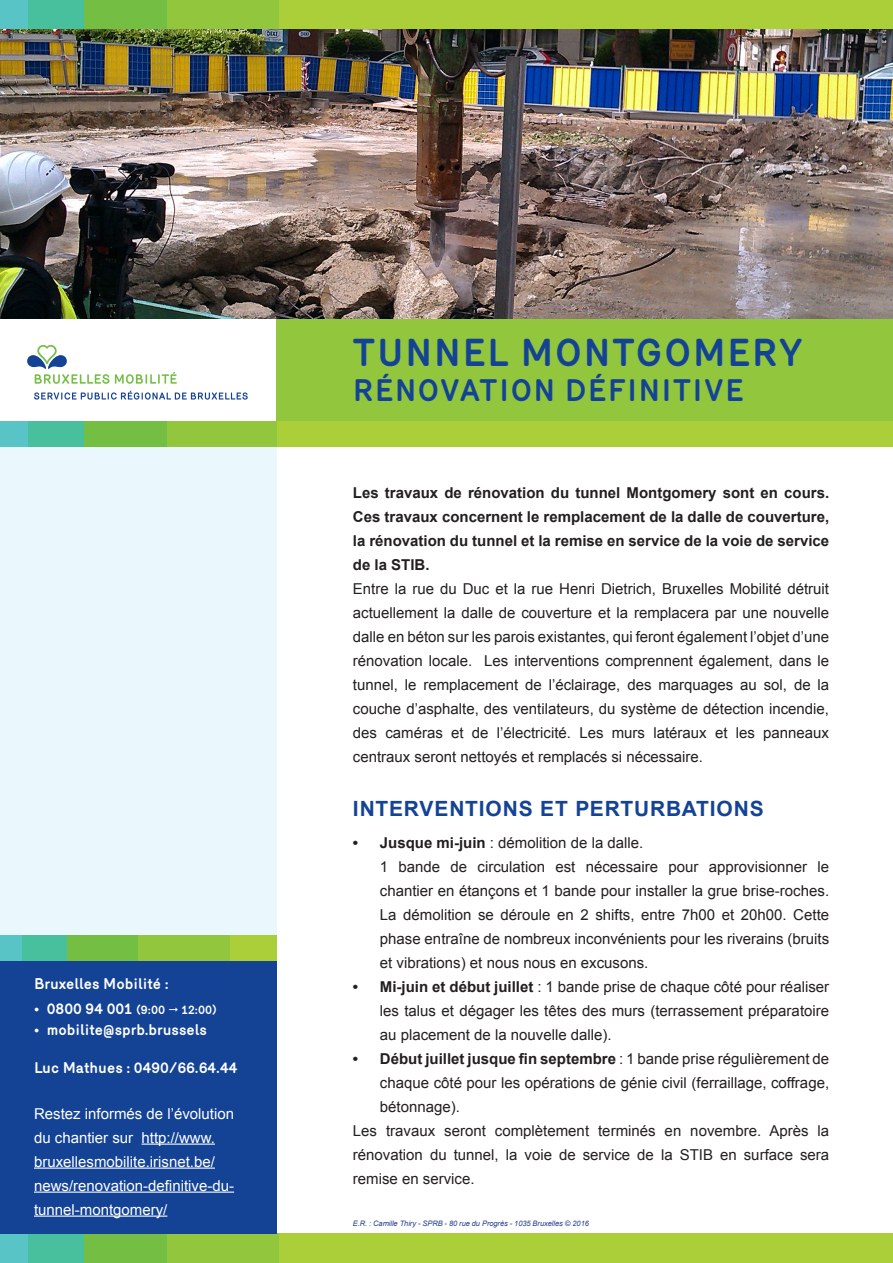
<style>
.page{position:relative;width:893px;height:1263px;background:#fff}
.page>*{position:absolute;margin:0;border:0;box-sizing:border-box;transform-origin:0 0}
.t1{font:700 37.5px "Merkury";letter-spacing:.03em;color:#144396}
.t2{font:700 30px "Merkury";letter-spacing:.025em;color:#144396}
.t3{font:700 21px "Arial";letter-spacing:.035em;color:#144396}
.t4{font:15px/24px "Arial";color:#231f20;text-align:justify}
.t5{font:700 15px/24px "Arial";color:#231f20;text-align:justify}
.t6{font:15px/24px "Arial";color:#fff}
.t7{font:700 15px "Merkury";color:#fff}
.t8{font:700 12px "Merkury";color:#fff}
.t9{font:italic 7.5px "Arial";letter-spacing:-.01em;color:#253f8e}
.s1{font-size:12px}
.s2{font-weight:700}
</style>
<div class="page">
<div style="left:0;top:446px;width:276px;height:489px;background:#eaf7fd"></div>
<div style="left:28px;top:421px;width:28px;height:25px;background:#48bf9d"></div>
<div style="left:167px;top:421px;width:28px;height:25px;background:#92c73d"></div>
<div style="left:276px;top:421px;width:31px;height:25px;background:#abcf38"></div>
<div style="left:56px;top:421px;width:28px;height:25px;background:#48bf9d"></div>
<div style="left:195px;top:421px;width:28px;height:25px;background:#92c73d"></div>
<div style="left:307px;top:421px;width:28px;height:25px;background:#abcf38"></div>
<div style="left:335px;top:421px;width:558px;height:25px;background:#abcf38"></div>
<div style="left:84px;top:421px;width:28px;height:25px;background:#74bf43"></div>
<div style="left:223px;top:421px;width:28px;height:25px;background:#92c73d"></div>
<div style="left:112px;top:421px;width:28px;height:25px;background:#74bf43"></div>
<div style="left:251px;top:421px;width:25px;height:25px;background:#92c73d"></div>
<div style="left:0;top:421px;width:28px;height:25px;background:#59c4c6"></div>
<div style="left:140px;top:421px;width:27px;height:25px;background:#74bf43"></div>
<div style="left:28px;top:1233px;width:28px;height:30px;background:#48bf9d"></div>
<div style="left:167px;top:1233px;width:28px;height:30px;background:#92c73d"></div>
<div style="left:279px;top:1233px;width:28px;height:30px;background:#abcf38"></div>
<div style="left:56px;top:1233px;width:28px;height:30px;background:#48bf9d"></div>
<div style="left:195px;top:1233px;width:28px;height:30px;background:#92c73d"></div>
<div style="left:307px;top:1233px;width:28px;height:30px;background:#abcf38"></div>
<div style="left:335px;top:1233px;width:558px;height:30px;background:#abcf38"></div>
<div style="left:84px;top:1233px;width:28px;height:30px;background:#74bf43"></div>
<div style="left:223px;top:1233px;width:28px;height:30px;background:#92c73d"></div>
<div style="left:112px;top:1233px;width:28px;height:30px;background:#74bf43"></div>
<div style="left:251px;top:1233px;width:28px;height:30px;background:#92c73d"></div>
<div style="left:0;top:1233px;width:28px;height:30px;background:#59c4c6"></div>
<div style="left:140px;top:1233px;width:27px;height:30px;background:#74bf43"></div>
<div style="left:21px;top:935px;width:23px;height:26px;background:#48bf9d"></div>
<div style="left:137px;top:935px;width:23px;height:26px;background:#92c73d"></div>
<div style="left:230px;top:935px;width:23px;height:26px;background:#abcf38"></div>
<div style="left:44px;top:935px;width:24px;height:26px;background:#48bf9d"></div>
<div style="left:160px;top:935px;width:24px;height:26px;background:#92c73d"></div>
<div style="left:253px;top:935px;width:23px;height:26px;background:#abcf38"></div>
<div style="left:68px;top:935px;width:23px;height:26px;background:#74bf43"></div>
<div style="left:184px;top:935px;width:23px;height:26px;background:#92c73d"></div>
<div style="left:91px;top:935px;width:23px;height:26px;background:#74bf43"></div>
<div style="left:207px;top:935px;width:23px;height:26px;background:#92c73d"></div>
<div style="left:0;top:935px;width:21px;height:26px;background:#59c4c6"></div>
<div style="left:114px;top:935px;width:23px;height:26px;background:#74bf43"></div>
<div style="left:276px;top:319px;width:617px;height:102px;background:#92c73d"></div>
<div style="left:0;top:961px;width:276px;height:272px;background:#144396"></div>
<div style="left:28px;top:0;width:28px;height:30px;background:#48bf9d"></div>
<div style="left:167px;top:0;width:28px;height:30px;background:#92c73d"></div>
<div style="left:279px;top:0;width:28px;height:30px;background:#abcf38"></div>
<div style="left:56px;top:0;width:28px;height:30px;background:#48bf9d"></div>
<div style="left:195px;top:0;width:28px;height:30px;background:#92c73d"></div>
<div style="left:307px;top:0;width:28px;height:30px;background:#abcf38"></div>
<div style="left:84px;top:0;width:28px;height:30px;background:#74bf43"></div>
<div style="left:223px;top:0;width:28px;height:30px;background:#92c73d"></div>
<div style="left:112px;top:0;width:28px;height:30px;background:#74bf43"></div>
<div style="left:251px;top:0;width:28px;height:30px;background:#92c73d"></div>
<div style="left:0;top:0;width:28px;height:30px;background:#59c4c6"></div>
<div style="left:140px;top:0;width:27px;height:30px;background:#74bf43"></div>
<div style="left:335px;top:0;width:27px;height:30px;background:#abcf38"></div>
<div style="left:390px;top:0;width:28px;height:30px;background:#abcf38"></div>
<div style="left:362px;top:0;width:28px;height:30px;background:#abcf38"></div>
<div style="left:418px;top:0;width:28px;height:30px;background:#abcf38"></div>
<div style="left:446px;top:0;width:28px;height:30px;background:#abcf38"></div>
<div style="left:474px;top:0;width:28px;height:30px;background:#abcf38"></div>
<div style="left:530px;top:0;width:28px;height:30px;background:#abcf38"></div>
<div style="left:641px;top:0;width:28px;height:30px;background:#abcf38"></div>
<div style="left:502px;top:0;width:28px;height:30px;background:#abcf38"></div>
<div style="left:613px;top:0;width:28px;height:30px;background:#abcf38"></div>
<div style="left:558px;top:0;width:28px;height:30px;background:#abcf38"></div>
<div style="left:669px;top:0;width:28px;height:30px;background:#abcf38"></div>
<div style="left:586px;top:0;width:27px;height:30px;background:#abcf38"></div>
<div style="left:697px;top:0;width:28px;height:30px;background:#abcf38"></div>
<div style="left:725px;top:0;width:28px;height:30px;background:#abcf38"></div>
<div style="left:781px;top:0;width:28px;height:30px;background:#abcf38"></div>
<div style="left:753px;top:0;width:28px;height:30px;background:#abcf38"></div>
<div style="left:809px;top:0;width:28px;height:30px;background:#abcf38"></div>
<div style="left:837px;top:0;width:28px;height:30px;background:#abcf38"></div>
<div style="left:865px;top:0;width:28px;height:30px;background:#abcf38"></div>
<svg style="left:34px;top:391px;width:214px;height:9px"></svg>
<svg style="left:27px;top:345px;width:82px;height:39px"></svg>
<svg style="left:115px;top:372px;width:62px;height:12px"></svg>
<hr style="left:142px;top:1143px;width:73px;height:2px;background:#fff">
<hr style="left:34px;top:1167px;width:181px;height:2px;background:#fff">
<hr style="left:34px;top:1191px;width:200px;height:2px;background:#fff">
<hr style="left:34px;top:1215px;width:133px;height:2px;background:#fff">
<img style="left:0;top:30px;width:893px;height:289px">
<p class="t7" style="left:34px;top:972px;width:136px">Bruxelles Mobilité :</p>
<p class="t7" style="left:34px;top:998px;width:133px">• 0800 94 001 <span class="s1">(9:00</span></p>
<p class="t8" style="left:182px;top:1001px;width:37px">12:00)</p>
<p class="t7" style="left:34px;top:1019px;width:175px">• mobilite@sprb.brussels</p>
<p class="t7" style="left:34px;top:1057px;width:205px">Luc Mathues : 0490/66.64.44</p>
<p class="t6" style="left:34px;top:1101px;width:202px">Restez informés de l’évolution du chantier sur http://www. bruxellesmobilite.irisnet.be/ news/renovation-definitive-du&shy;tunnel-montgomery/</p>
<p class="t1" style="left:353px;top:325px;width:451px">TUNNEL MONTGOMERY</p>
<p class="t2" style="left:353px;top:368px;width:393px">RÉNOVATION DÉFINITIVE</p>
<p class="t5" style="left:353px;top:481px;width:478px">Les travaux de rénovation du tunnel Montgomery sont en cours.<br>Ces travaux concernent le remplacement de la dalle de couverture, la rénovation du tunnel et la remise en service de la voie de service de la STIB.</p>
<p class="t4" style="left:353px;top:577px;width:478px">Entre la rue du Duc et la rue Henri Dietrich, Bruxelles Mobilité détruit actuellement la dalle de couverture et la remplacera par une nouvelle dalle en béton sur les parois existantes, qui feront également l’objet d’une rénovation locale. Les interventions comprennent également, dans le tunnel, le remplacement de l’éclairage, des marquages au sol, de la couche d’asphalte, des ventilateurs, du système de détection incendie, des caméras et de l’électricité. Les murs latéraux et les panneaux centraux seront nettoyés et remplacés si nécessaire.</p>
<p class="t3" style="left:353px;top:794px;width:412px">INTERVENTIONS ET PERTURBATIONS</p>
<p class="t4" style="left:353px;top:831px;width:292px"><span class="s2">• Jusque mi-juin</span> : démolition de la dalle.</p>
<p class="t4" style="left:380px;top:855px;width:451px">1 bande de circulation est nécessaire pour approvisionner le chantier en étançons et 1 bande pour installer la grue brise-roches.<br>La démolition se déroule en 2 shifts, entre 7h00 et 20h00. Cette phase entraîne de nombreux inconvénients pour les riverains (bruits et vibrations) et nous nous en excusons.</p>
<p class="t4" style="left:380px;top:975px;width:451px;text-indent:-27px"><span class="s2">• Mi-juin et début juillet</span> : 1 bande prise de chaque côté pour réaliser les talus et dégager les têtes des murs (terrassement préparatoire au placement de la nouvelle dalle).</p>
<p class="t4" style="left:380px;top:1047px;width:451px;text-indent:-27px"><span class="s2">• Début juillet jusque fin septembre</span> : 1 bande prise régulièrement de chaque côté pour les opérations de génie civil (ferraillage, coffrage, bétonnage).</p>
<p class="t4" style="left:353px;top:1119px;width:478px">Les travaux seront complètement terminés en novembre. Après la rénovation du tunnel, la voie de service de la STIB en surface sera remise en service.</p>
<p class="t9" style="left:353px;top:1218px;width:238px">E.R. : Camille Thiry - SPRB - 80 rue du Progrès - 1035 Bruxelles © 2016</p>
</div>
